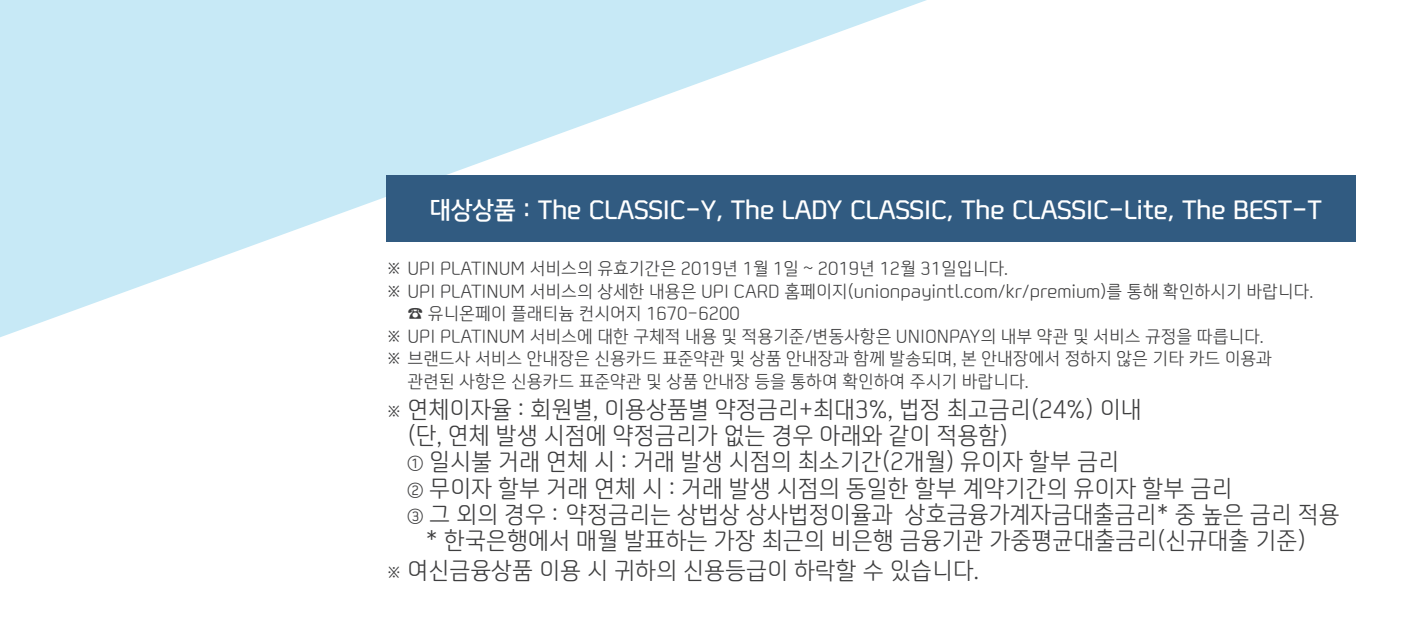
<style>
.page{position:relative;width:1418px;height:638px;background:#fff}
.page>*{position:absolute;margin:0;border:0;box-sizing:border-box;transform-origin:0 0}
.t1{font:25px "Shinhan Card M";color:#fff}
.t2{font:23.75px "Shinhan Card Text";color:#3e3e3f}
.t3{font:17.5px "Shinhan Card Text";color:#3e3e3f}
.s1{font-size:17.5px}
</style>
<div class="page">
<svg style="left:0;top:0;width:927px;height:337px;fill:#c7e9f6"></svg>
<div style="left:386px;top:175px;width:969px;height:67px;background:#315b81"></div>
<h1 class="t1" style="left:429px;top:195px;width:894px">대상상품 : The CLASSIC-Y, The LADY CLASSIC, The CLASSIC-Lite, The BEST-T</h1>
<p class="t3" style="left:386px;top:257px;width:623px">※ UPI PLATINUM 서비스의 유효기간은 2019년 1월 1일 ~ 2019년 12월 31일입니다.</p>
<p class="t3" style="left:386px;top:280px;width:928px">※ UPI PLATINUM 서비스의 상세한 내용은 UPI CARD 홈페이지(unionpayintl.com/kr/premium)를 통해 확인하시기 바랍니다.</p>
<p class="t3" style="left:407px;top:302px;width:334px">☎ 유니온페이 플래티늄 컨시어지 1670-6200</p>
<p class="t3" style="left:386px;top:325px;width:879px">※ UPI PLATINUM 서비스에 대한 구체적 내용 및 적용기준/변동사항은 UNIONPAY의 내부 약관 및 서비스 규정을 따릅니다.</p>
<p class="t3" style="left:386px;top:347px;width:887px">※ 브랜드사 서비스 안내장은 신용카드 표준약관 및 상품 안내장과 함께 발송되며, 본 안내장에서 정하지 않은 기타 카드 이용과</p>
<p class="t3" style="left:407px;top:370px;width:622px">관련된 사항은 신용카드 표준약관 및 상품 안내장 등을 통하여 확인하여 주시기 바랍니다.</p>
<h2 class="t2" style="left:386px;top:394px;width:757px"><span class="s1">※</span> 연체이자율 : 회원별, 이용상품별 약정금리+최대3%, 법정 최고금리(24%) 이내</h2>
<h2 class="t2" style="left:407px;top:420px;width:602px">(단, 연체 발생 시점에 약정금리가 없는 경우 아래와 같이 적용함)</h2>
<h2 class="t2" style="left:407px;top:446px;width:713px"><span class="s1">①</span> 일시불 거래 연체 시 : 거래 발생 시점의 최소기간(2개월) 유이자 할부 금리</h2>
<h2 class="t2" style="left:407px;top:472px;width:826px"><span class="s1">②</span> 무이자 할부 거래 연체 시 : 거래 발생 시점의 동일한 할부 계약기간의 유이자 할부 금리</h2>
<h2 class="t2" style="left:407px;top:499px;width:933px"><span class="s1">③</span> 그 외의 경우 : 약정금리는 상법상 상사법정이율과 상호금융가계자금대출금리* 중 높은 금리 적용</h2>
<h2 class="t2" style="left:425px;top:525px;width:881px">* 한국은행에서 매월 발표하는 가장 최근의 비은행 금융기관 가중평균대출금리(신규대출 기준)</h2>
<h2 class="t2" style="left:386px;top:555px;width:594px"><span class="s1">※</span> 여신금융상품 이용 시 귀하의 신용등급이 하락할 수 있습니다.</h2>
</div>
